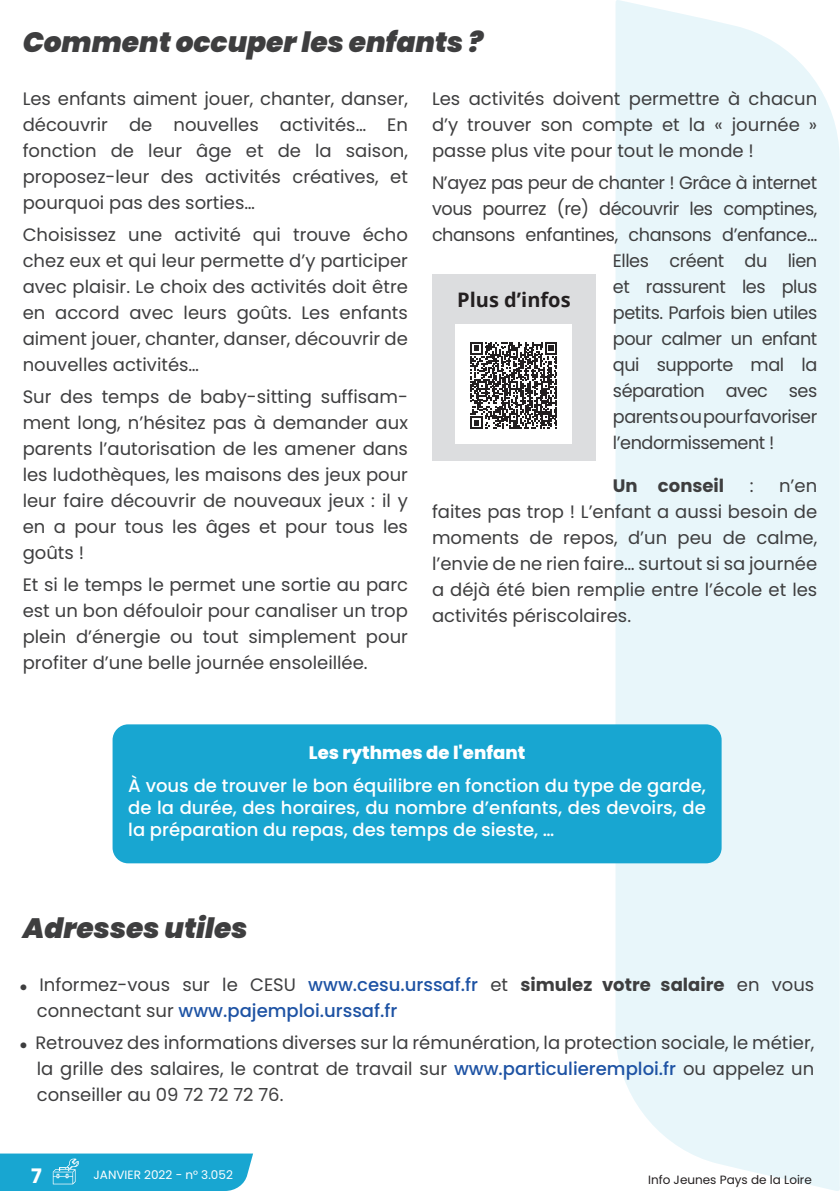
<style>
.page{position:relative;width:840px;height:1191px;background:#fff}
.page>*{position:absolute;margin:0;border:0;box-sizing:border-box;transform-origin:0 0}
.Titre_2{font:italic 900 28px "Poppins";color:#3e3e3f}
.t1{font:700 20px "Open Sans";color:#231f20}
.t2{font:700 20px "Poppins";color:#fff}
.t3{font:18px/26px "Poppins";color:#3e3e3f;text-align:justify}
.t4{font:18px "Poppins";letter-spacing:-.025em;color:#3e3e3f}
.t5{font:500 18px/22px "Poppins";color:#fff;text-align:justify}
.t6{font:800 18px "Poppins";color:#fff}
.t7{font:700 18px "Poppins";color:#3e3e3f}
.t8{font:12px "Poppins";color:#231f20}
.t9{font:12px "Poppins";color:#fff}
.s1{font-weight:500;color:#1e53a4}
.s2{font-weight:700}
</style>
<div class="page">
<svg style="left:0;top:1153px;width:253px;height:38px;background:#24aad3"></svg>
<svg style="left:615px;top:0;width:224px;height:1191px;background:#e9f6fa"></svg>
<div style="left:432px;top:275px;width:163px;height:186px;background:#dcdddf"></div>
<div style="left:455px;top:324px;width:116px;height:120px;background:#fff"></div>
<svg style="left:470px;top:342px;width:87px;height:87px"></svg>
<div style="left:117px;top:729px;width:599px;height:129px;background:#18a6d1;border-radius:11px"></div>
<div style="left:112px;top:724px;width:609px;height:139px;border:10px solid #18a6d1;border-radius:11px"></div>
<p class="Titre_2" style="left:23px;top:26px;width:462px">Comment occuper les enfants ?</p>
<p class="t3" style="left:23px;top:86px;width:386px">Les enfants aiment jouer, chanter, danser, découvrir de nouvelles activités… En fonction de leur âge et de la saison, proposez-leur des activités créatives, et pourquoi pas des sorties…</p>
<p class="t3" style="left:23px;top:222px;width:386px">Choisissez une activité qui trouve écho chez eux et qui leur permette d’y participer avec plaisir. Le choix des activités doit être en accord avec leurs goûts. Les enfants aiment jouer, chanter, danser, découvrir de nouvelles activités…</p>
<p class="t3" style="left:23px;top:384px;width:386px">Sur des temps de baby-sitting suffisam&shy;ment long, n’hésitez pas à demander aux parents l’autorisation de les amener dans les ludothèques, les maisons des jeux pour leur faire découvrir de nouveaux jeux : il y en a pour tous les âges et pour tous les goûts !</p>
<p class="t3" style="left:23px;top:571px;width:386px">Et si le temps le permet une sortie au parc est un bon défouloir pour canaliser un trop plein d’énergie ou tout simplement pour profiter d’une belle journée ensoleillée.</p>
<p class="t3" style="left:432px;top:86px;width:386px">Les activités doivent permettre à chacun d’y trouver son compte et la « journée » passe plus vite pour tout le monde !</p>
<p class="t4" style="left:432px;top:172px;width:386px">N’ayez pas peur de chanter ! Grâce à internet</p>
<p class="t4" style="left:432px;top:198px;width:386px">vous pourrez (re) découvrir les comptines,</p>
<p class="t4" style="left:432px;top:224px;width:386px">chansons enfantines, chansons d’enfance…</p>
<p class="t4" style="left:612px;top:250px;width:206px">Elles créent du lien</p>
<p class="t4" style="left:612px;top:276px;width:206px">et rassurent les plus</p>
<p class="t4" style="left:612px;top:302px;width:206px">petits. Parfois bien utiles</p>
<p class="t4" style="left:612px;top:328px;width:206px">pour calmer un enfant</p>
<p class="t4" style="left:612px;top:354px;width:206px">qui supporte mal la</p>
<p class="t4" style="left:612px;top:380px;width:206px">séparation avec ses</p>
<p class="t4" style="left:612px;top:406px;width:206px">parents ou pour favoriser</p>
<p class="t4" style="left:612px;top:432px;width:163px">l’endormissement !</p>
<p class="t7" style="left:612px;top:475px;width:113px">Un conseil</p>
<p class="t3" style="left:749px;top:473px;width:5px">:</p>
<p class="t1" style="left:457px;top:286px;width:115px">Plus d’infos</p>
<p class="t3" style="left:432px;top:473px;width:386px;text-indent:347px">n’en faites pas trop ! L’enfant a aussi besoin de moments de repos, d’un peu de calme, l’envie de ne rien faire… surtout si sa journée a déjà été bien remplie entre l’école et les activités périscolaires.</p>
<p class="t6" style="left:308px;top:742px;width:218px">Les rythmes de l'enfant</p>
<p class="t5" style="left:128px;top:775px;width:579px">À vous de trouver le bon équilibre en fonction du type de garde, de la durée, des horaires, du nombre d’enfants, des devoirs, de la préparation du repas, des temps de sieste, …</p>
<p class="Titre_2" style="left:23px;top:912px;width:226px">Adresses utiles</p>
<p class="t3" style="left:37px;top:972px;width:778px;text-indent:-17px">● Informez-vous sur le CESU <span class="s1">www.cesu.urssaf.fr</span> et <span class="s2">simulez votre salaire</span> en vous connectant sur <span class="s1">www.pajemploi.urssaf.fr</span></p>
<p class="t3" style="left:37px;top:1029px;width:778px;text-indent:-17px">● Retrouvez des informations diverses sur la rémunération, la protection sociale, le métier, la grille des salaires, le contrat de travail sur <span class="s1">www.particulieremploi.fr</span> ou appelez un conseiller au 09 72 72 72 76.</p>
<p class="t2" style="left:31px;top:1164px;width:12px">7</p>
<p class="t9" style="left:93px;top:1167px;width:141px">JANVIER 2022 - n° 3.052</p>
<p class="t8" style="left:647px;top:1172px;width:165px">Info Jeunes Pays de la Loire</p>
</div>
